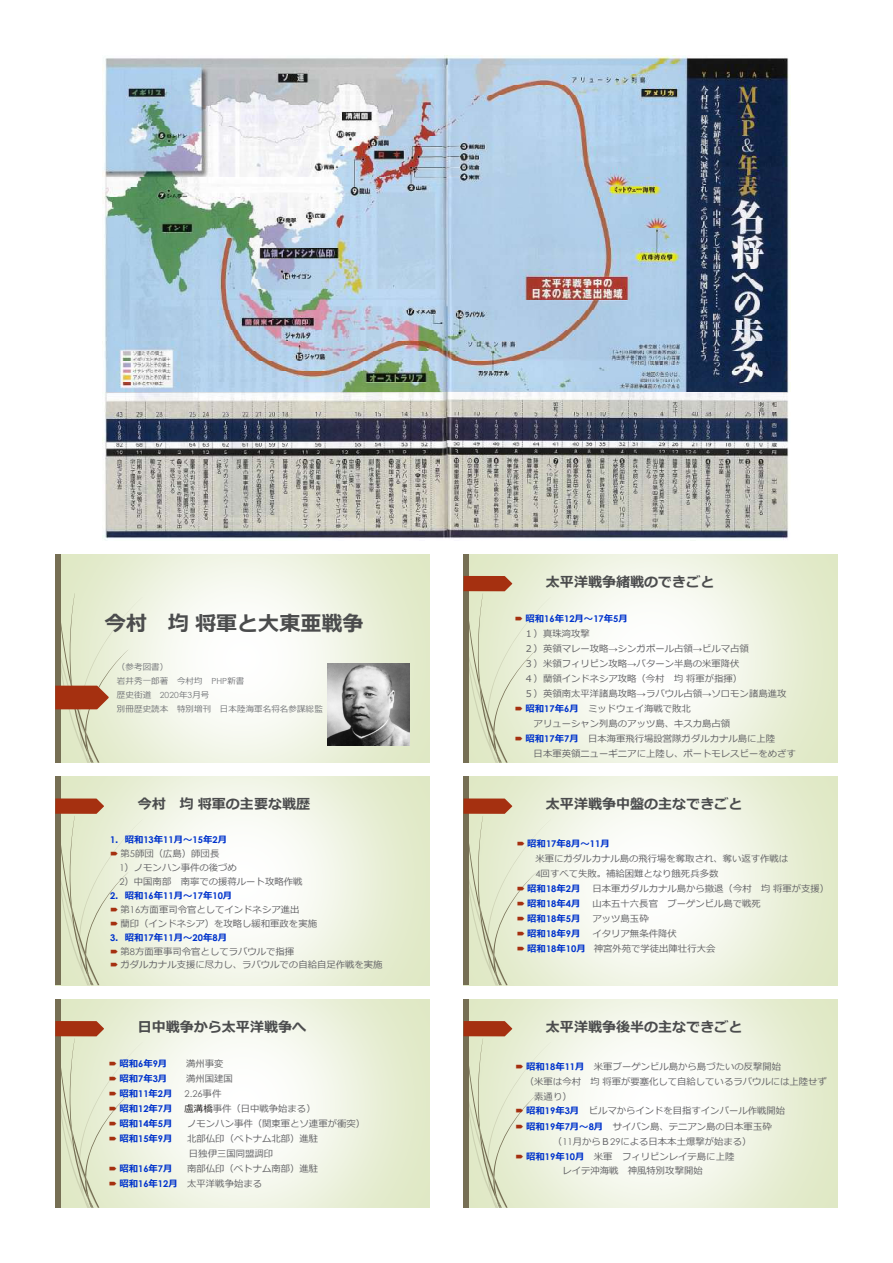
<style>
.page{position:relative;width:893px;height:1263px;background:#fff}
.page>*{position:absolute;margin:0;border:0;box-sizing:border-box;transform-origin:0 0}
.t1{font:700 20.85px "Meiryo";color:#4b4c4d}
.t2{font:700 13.95px "Meiryo";color:#4b4c4d}
.t3{font:9.3px/14px "Meiryo";color:#636366}
.t4{font:700 9.3px "Meiryo";color:#03c}
.t5{font:700 9.3px "Century Gothic";color:#03c}
.t6{font:9.3px "Century Gothic";color:#636366}
.t7{font:8.4px/14px "Meiryo";color:#76787b}
.s1{font-family:"Century Gothic"}
.s2{font-family:"Meiryo"}
.s3{color:#231f20}
.s4{font-weight:700;color:#03c}
.s5{font-family:"Century Gothic";font-weight:700;color:#03c}
</style>
<div class="page">
<svg style="left:143px;top:554px;width:286px;height:209px"></svg>
<svg style="left:55px;top:554px;width:88px;height:209px"></svg>
<img style="left:328px;top:663px;width:82px;height:82px">
<svg style="left:551px;top:999px;width:287px;height:209px"></svg>
<svg style="left:143px;top:777px;width:286px;height:208px"></svg>
<svg style="left:143px;top:999px;width:286px;height:209px"></svg>
<svg style="left:551px;top:554px;width:287px;height:209px"></svg>
<svg style="left:551px;top:777px;width:287px;height:208px"></svg>
<img style="left:103px;top:55px;width:686px;height:485px">
<svg style="left:463px;top:999px;width:88px;height:209px"></svg>
<svg style="left:55px;top:777px;width:88px;height:208px"></svg>
<svg style="left:55px;top:999px;width:88px;height:209px"></svg>
<svg style="left:463px;top:554px;width:88px;height:209px"></svg>
<svg style="left:463px;top:777px;width:88px;height:208px"></svg>
<h1 class="t1" style="left:105px;top:608px;width:260px">今村 均将軍と大東亜戦争</h1>
<p class="t7" style="left:117px;top:660px;width:207px">（参考図書）<br>岩井秀一郎著 今村均 <span class="s1">PHP</span>新書<br>歴史街道 <span class="s1">2020</span>年<span class="s1">3</span>月号<br>別冊歴史読本 特別増刊 日本陸海軍名将名参謀総監</p>
<h2 class="t2" style="left:138px;top:794px;width:174px">今村 均将軍の主要な戦歴</h2>
<p class="t5" style="left:110px;top:833px;width:119px">1<span class="s2">．昭和</span>13<span class="s2">年</span>11<span class="s2">月～</span>15<span class="s2">年</span>2<span class="s2">月</span></p>
<p class="t3" style="left:119px;top:847px;width:185px">第<span class="s1">5</span>師団（広島）師団長<br><span class="s1">1</span>）ノモンハン事件の後づめ<br><span class="s1">2</span>）中国南部 南寧での援蒋ルート攻略作戦</p>
<p class="t5" style="left:110px;top:888px;width:124px">2<span class="s2">．昭和</span>16<span class="s2">年</span>11<span class="s2">月～</span>17<span class="s2">年</span>10<span class="s2">月</span></p>
<p class="t3" style="left:121px;top:903px;width:198px">第<span class="s1">16</span>方面軍司令官としてインドネシア進出<br>蘭印（インドネシア）を攻略し緩和軍政を実施</p>
<p class="t5" style="left:110px;top:930px;width:119px">3<span class="s2">．昭和</span>17<span class="s2">年</span>11<span class="s2">月～</span>20<span class="s2">年</span>8<span class="s2">月</span></p>
<p class="t3" style="left:121px;top:945px;width:263px">第<span class="s1">8</span>方面軍事司令官としてラバウルで指揮<br>ガダルカナル支援に尽力し、ラバウルでの自給自足作戦を実施</p>
<h2 class="t2" style="left:138px;top:1017px;width:170px">日中戦争から太平洋戦争へ</h2>
<p class="t4" style="left:119px;top:1057px;width:49px">昭和<span class="s1">6</span>年<span class="s1">9</span>月</p>
<p class="t3" style="left:186px;top:1057px;width:39px">満州事変</p>
<p class="t4" style="left:119px;top:1072px;width:49px">昭和<span class="s1">7</span>年<span class="s1">3</span>月</p>
<p class="t3" style="left:186px;top:1072px;width:48px">満州国建国</p>
<p class="t4" style="left:119px;top:1087px;width:55px">昭和<span class="s1">11</span>年<span class="s1">2</span>月</p>
<p class="t6" style="left:185px;top:1087px;width:38px">2.26<span class="s2">事件</span></p>
<p class="t4" style="left:119px;top:1102px;width:55px">昭和<span class="s1">12</span>年<span class="s1">7</span>月</p>
<p class="t3" style="left:185px;top:1102px;width:133px"><span class="s3">盧溝橋</span>事件（日中戦争始まる）</p>
<p class="t4" style="left:119px;top:1117px;width:55px">昭和<span class="s1">14</span>年<span class="s1">5</span>月</p>
<p class="t3" style="left:187px;top:1117px;width:179px">ノモンハン事件（関東軍とソ連軍が衝突）</p>
<p class="t4" style="left:119px;top:1132px;width:55px">昭和<span class="s1">15</span>年<span class="s1">9</span>月</p>
<p class="t3" style="left:187px;top:1131px;width:133px;line-height:15px">北部仏印（ベトナム北部）進駐日独伊三国同盟調印</p>
<p class="t4" style="left:119px;top:1162px;width:55px">昭和<span class="s1">16</span>年<span class="s1">7</span>月</p>
<p class="t3" style="left:119px;top:1161px;width:200px;line-height:15px;text-indent:68px">南部仏印（ベトナム南部）進駐<span class="s4">昭和</span><span class="s5">16</span><span class="s4">年</span><span class="s5">12</span><span class="s4">月</span> 太平洋戦争始まる</p>
<h2 class="t2" style="left:546px;top:572px;width:170px">太平洋戦争緒戦のできごと</h2>
<p class="t4" style="left:525px;top:612px;width:104px">昭和<span class="s1">16</span>年<span class="s1">12</span>月～<span class="s1">17</span>年<span class="s1">5</span>月</p>
<p class="t3" style="left:524px;top:627px;width:67px">１）真珠湾攻撃</p>
<p class="t3" style="left:524px;top:642px;width:226px">２）英領マレー攻略<span class="s1">→</span>シンガポール占領<span class="s1">→</span>ビルマ占領</p>
<p class="t3" style="left:524px;top:657px;width:217px">３）米領フィリピン攻略<span class="s1">→</span>バターン半島の米軍降伏</p>
<p class="t3" style="left:524px;top:672px;width:219px">４）蘭領インドネシア攻略（今村 均将軍が指揮）</p>
<p class="t3" style="left:524px;top:687px;width:264px">５）英領南太平洋諸島攻略<span class="s1">→</span>ラバウル占領<span class="s1">→</span>ソロモン諸島進攻</p>
<p class="t3" style="left:525px;top:702px;width:167px"><span class="s4">昭和</span><span class="s5">17</span><span class="s4">年</span><span class="s5">6</span><span class="s4">月</span> ミッドウェイ海戦で敗北</p>
<p class="t3" style="left:534px;top:717px;width:198px">アリューシャン列島のアッツ島、キスカ島占領</p>
<p class="t3" style="left:525px;top:732px;width:251px"><span class="s4">昭和</span><span class="s5">17</span><span class="s4">年</span><span class="s5">7</span><span class="s4">月</span> 日本海軍飛行場設営隊ガダルカナル島に上陸</p>
<p class="t3" style="left:534px;top:747px;width:264px">日本軍英領ニューギニアに上陸し、ポートモレスビーをめざす</p>
<h2 class="t2" style="left:546px;top:794px;width:198px">太平洋戦争中盤の主なできごと</h2>
<p class="t4" style="left:527px;top:837px;width:84px">昭和<span class="s1">17</span>年<span class="s1">8</span>月～<span class="s1">11</span>月</p>
<p class="t3" style="left:535px;top:852px;width:254px">米軍にガダルカナル島の飛行場を奪取され、奪い返す作戦は</p>
<p class="t3" style="left:535px;top:867px;width:184px"><span class="s1">4</span>回すべて失敗。補給困難となり餓死兵多数</p>
<p class="t4" style="left:527px;top:882px;width:55px">昭和<span class="s1">18</span>年<span class="s1">2</span>月</p>
<p class="t3" style="left:592px;top:882px;width:238px">日本軍ガダルカナル島から撤退（今村 均将軍が支援）</p>
<p class="t4" style="left:527px;top:897px;width:55px">昭和<span class="s1">18</span>年<span class="s1">4</span>月</p>
<p class="t3" style="left:592px;top:897px;width:170px">山本五十六長官 ブーゲンビル島で戦死</p>
<p class="t4" style="left:527px;top:912px;width:55px">昭和<span class="s1">18</span>年<span class="s1">5</span>月</p>
<p class="t3" style="left:592px;top:912px;width:58px">アッツ島玉砕</p>
<p class="t4" style="left:527px;top:927px;width:55px">昭和<span class="s1">18</span>年<span class="s1">9</span>月</p>
<p class="t3" style="left:527px;top:927px;width:190px;line-height:14.9px;text-indent:65px">イタリア無条件降伏<br><span class="s4">昭和</span><span class="s5">18</span><span class="s4">年</span><span class="s5">10</span><span class="s4">月</span> 神宮外苑で学徒出陣壮行大会</p>
<h2 class="t2" style="left:546px;top:1017px;width:198px">太平洋戦争後半の主なできごと</h2>
<p class="t3" style="left:526px;top:1060px;width:257px"><span class="s4">昭和</span><span class="s5">18</span><span class="s4">年</span><span class="s5">11</span><span class="s4">月</span> 米軍ブーゲンビル島から島づたいの反撃開始</p>
<p class="t3" style="left:525px;top:1075px;width:303px">（米軍は今村 均将軍が要塞化して自給しているラバウルには上陸せず</p>
<p class="t3" style="left:534px;top:1090px;width:39px">素通り）</p>
<p class="t3" style="left:526px;top:1104px;width:261px"><span class="s4">昭和</span><span class="s5">19</span><span class="s4">年</span><span class="s5">3</span><span class="s4">月</span> ビルマからインドを目指すインパール作戦開始</p>
<p class="t3" style="left:526px;top:1120px;width:247px"><span class="s4">昭和</span><span class="s5">19</span><span class="s4">年</span><span class="s5">7</span><span class="s4">月～</span><span class="s5">8</span><span class="s4">月</span> サイパン島、テニアン島の日本軍玉砕</p>
<p class="t3" style="left:553px;top:1135px;width:200px">（<span class="s1">11</span>月からＢ<span class="s1">29</span>による日本本土爆撃が始まる）</p>
<p class="t3" style="left:526px;top:1150px;width:210px"><span class="s4">昭和</span><span class="s5">19</span><span class="s4">年</span><span class="s5">10</span><span class="s4">月</span> 米軍 フィリピンレイテ島に上陸</p>
<p class="t3" style="left:562px;top:1164px;width:142px">レイテ沖海戦 神風特別攻撃開始</p>
</div>
